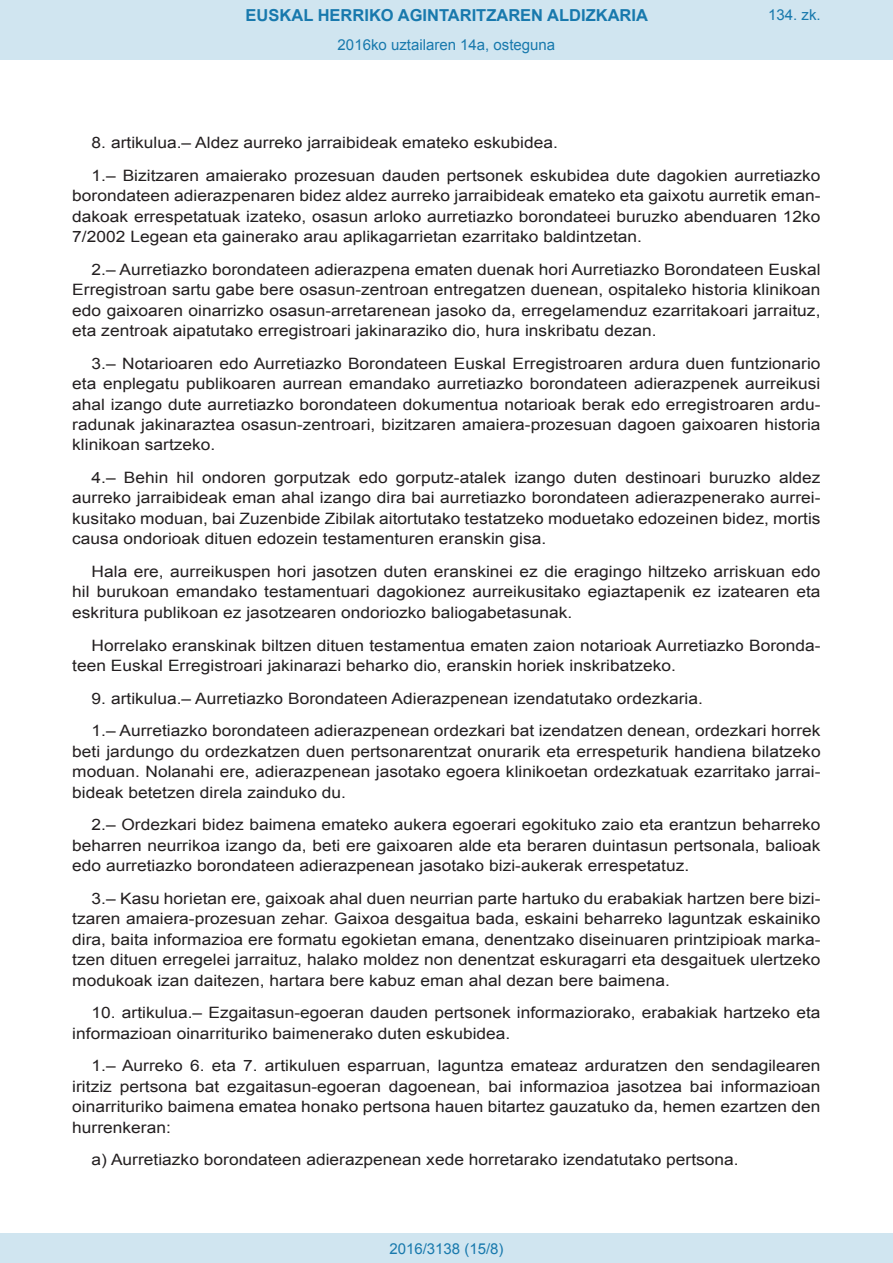
<style>
.page{position:relative;width:893px;height:1263px;background:#fff}
.page>*{position:absolute;margin:0;border:0;box-sizing:border-box;transform-origin:0 0}
.t1{font:700 16.5px "Arial";color:#1879ad}
.BOPVDetalle{font:15.6px/20.4px "Arial";color:#231f20;text-align:justify;scale:1.11 1}
.Paginacion_Centro{font:15px "Arial";color:#1879ad}
</style>
<div class="page">
<div style="left:0;top:0;width:893px;height:60px;background:#d0e5f0"></div>
<div style="left:0;top:1233px;width:893px;height:30px;background:#d0e5f0"></div>
<p class="t1" style="left:246px;top:4px;width:404px">EUSKAL HERRIKO AGINTARITZAREN ALDIZKARIA</p>
<p class="Paginacion_Centro" style="left:338px;top:35px;width:219px">2016ko uztailaren 14a, osteguna</p>
<p class="Paginacion_Centro" style="left:768px;top:5px;width:54px">134. zk.</p>
<p class="BOPVDetalle" style="left:92px;top:133px;width:421px">8. artikulua.– Aldez aurreko jarraibideak emateko eskubidea.</p>
<p class="BOPVDetalle" style="left:72px;top:165px;width:676px;text-indent:19px">1.– Bizitzaren amaierako prozesuan dauden pertsonek eskubidea dute dagokien aurretiazko borondateen adierazpenaren bidez aldez aurreko jarraibideak emateko eta gaixotu aurretik eman&shy;dakoak errespetatuak izateko, osasun arloko aurretiazko borondateei buruzko abenduaren 12ko 7/2002 Legean eta gainerako arau aplikagarrietan ezarritako baldintzetan.</p>
<p class="BOPVDetalle" style="left:72px;top:259px;width:676px;text-indent:19px">2.– Aurretiazko borondateen adierazpena ematen duenak hori Aurretiazko Borondateen Euskal Erregistroan sartu gabe bere osasun-zentroan entregatzen duenean, ospitaleko historia klinikoan edo gaixoaren oinarrizko osasun-arretarenean jasoko da, erregelamenduz ezarritakoari jarraituz, eta zentroak aipatutako erregistroari jakinaraziko dio, hura inskribatu dezan.</p>
<p class="BOPVDetalle" style="left:72px;top:353px;width:676px;text-indent:19px">3.– Notarioaren edo Aurretiazko Borondateen Euskal Erregistroaren ardura duen funtzionario eta enplegatu publikoaren aurrean emandako aurretiazko borondateen adierazpenek aurreikusi ahal izango dute aurretiazko borondateen dokumentua notarioak berak edo erregistroaren ardu&shy;radunak jakinaraztea osasun-zentroari, bizitzaren amaiera-prozesuan dagoen gaixoaren historia klinikoan sartzeko.</p>
<p class="BOPVDetalle" style="left:72px;top:467px;width:676px;text-indent:19px">4.– Behin hil ondoren gorputzak edo gorputz-atalek izango duten destinoari buruzko aldez aurreko jarraibideak eman ahal izango dira bai aurretiazko borondateen adierazpenerako aurrei&shy;kusitako moduan, bai Zuzenbide Zibilak aitortutako testatzeko moduetako edozeinen bidez, mortis causa ondorioak dituen edozein testamenturen eranskin gisa.</p>
<p class="BOPVDetalle" style="left:72px;top:561px;width:676px;text-indent:19px">Hala ere, aurreikuspen hori jasotzen duten eranskinei ez die eragingo hiltzeko arriskuan edo hil burukoan emandako testamentuari dagokionez aurreikusitako egiaztapenik ez izatearen eta eskritura publikoan ez jasotzearen ondoriozko baliogabetasunak.</p>
<p class="BOPVDetalle" style="left:72px;top:635px;width:676px;text-indent:19px">Horrelako eranskinak biltzen dituen testamentua ematen zaion notarioak Aurretiazko Boronda&shy;teen Euskal Erregistroari jakinarazi beharko dio, eranskin horiek inskribatzeko.</p>
<p class="BOPVDetalle" style="left:92px;top:688px;width:552px">9. artikulua.– Aurretiazko Borondateen Adierazpenean izendatutako ordezkaria.</p>
<p class="BOPVDetalle" style="left:72px;top:721px;width:676px;text-indent:19px">1.– Aurretiazko borondateen adierazpenean ordezkari bat izendatzen denean, ordezkari horrek beti jardungo du ordezkatzen duen pertsonarentzat onurarik eta errespeturik handiena bilatzeko moduan. Nolanahi ere, adierazpenean jasotako egoera klinikoetan ordezkatuak ezarritako jarrai&shy;bideak betetzen direla zainduko du.</p>
<p class="BOPVDetalle" style="left:72px;top:815px;width:676px;text-indent:19px">2.– Ordezkari bidez baimena emateko aukera egoerari egokituko zaio eta erantzun beharreko beharren neurrikoa izango da, beti ere gaixoaren alde eta beraren duintasun pertsonala, balioak edo aurretiazko borondateen adierazpenean jasotako bizi-aukerak errespetatuz.</p>
<p class="BOPVDetalle" style="left:72px;top:888px;width:676px;text-indent:19px">3.– Kasu horietan ere, gaixoak ahal duen neurrian parte hartuko du erabakiak hartzen bere bizi&shy;tzaren amaiera-prozesuan zehar. Gaixoa desgaitua bada, eskaini beharreko laguntzak eskainiko dira, baita informazioa ere formatu egokietan emana, denentzako diseinuaren printzipioak marka&shy;tzen dituen erregelei jarraituz, halako moldez non denentzat eskuragarri eta desgaituek ulertzeko modukoak izan daitezen, hartara bere kabuz eman ahal dezan bere baimena.</p>
<p class="BOPVDetalle" style="left:72px;top:1003px;width:676px;text-indent:19px">10. artikulua.– Ezgaitasun-egoeran dauden pertsonek informaziorako, erabakiak hartzeko eta informazioan oinarrituriko baimenerako duten eskubidea.</p>
<p class="BOPVDetalle" style="left:72px;top:1056px;width:676px;text-indent:19px">1.– Aurreko 6. eta 7. artikuluen esparruan, laguntza emateaz arduratzen den sendagilearen iritziz pertsona bat ezgaitasun-egoeran dagoenean, bai informazioa jasotzea bai informazioan oinarrituriko baimena ematea honako pertsona hauen bitartez gauzatuko da, hemen ezartzen den hurrenkeran:</p>
<p class="BOPVDetalle" style="left:92px;top:1150px;width:584px">a) Aurretiazko borondateen adierazpenean xede horretarako izendatutako pertsona.</p>
<p class="Paginacion_Centro" style="left:389px;top:1238px;width:116px">2016/3138 (15/8)</p>
</div>
